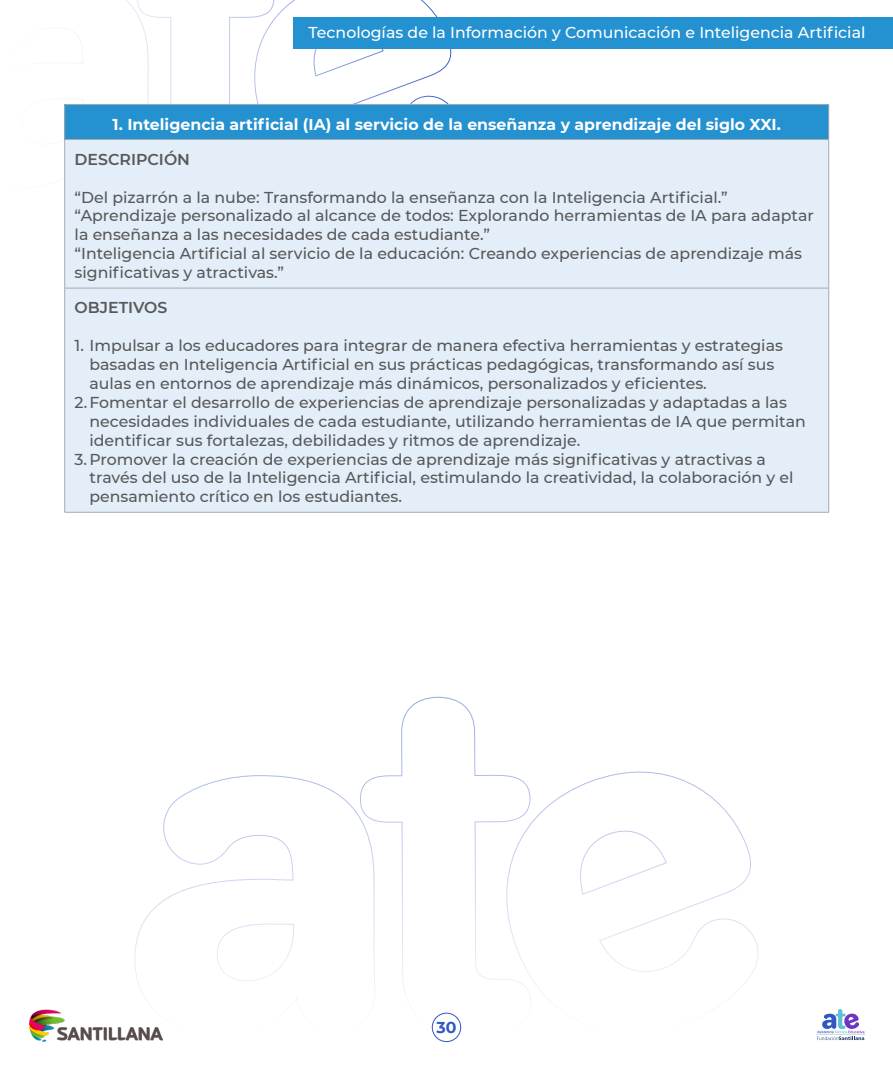
<style>
.page{position:relative;width:893px;height:1067px;background:#fff}
.page>*{position:absolute;margin:0;border:0;box-sizing:border-box;transform-origin:0 0}
.t1{font:500 15.75px/18.9px "Montserrat";color:#57585a}
.t2{font:700 15.75px "Montserrat";color:#fff}
.t3{font:500 15.75px "Montserrat";color:#fff}
.t4{font:600 15.75px "Montserrat";color:#57585a}
.t5{font:700 15.75px "Montserrat";color:#3057c2}
</style>
<div class="page">
<svg style="left:134px;top:775px;width:226px;height:226px"></svg>
<svg style="left:531px;top:771px;width:228px;height:229px"></svg>
<svg style="left:360px;top:696px;width:171px;height:342px"></svg>
<svg style="left:274px;top:0;width:178px;height:104px"></svg>
<svg style="left:74px;top:0;width:200px;height:104px"></svg>
<svg style="left:816px;top:1009px;width:49px;height:31px"></svg>
<img style="left:30px;top:1009px;width:133px;height:33px">
<div style="left:432px;top:1012px;width:29px;height:30px;border:1px solid #3057c2;border-radius:50%"></div>
<div style="left:294px;top:17px;width:599px;height:32px;background:#2491d0"></div>
<div style="left:65px;top:104px;width:764px;height:35px;background:#2491d0"></div>
<div style="left:65px;top:140px;width:763px;height:372px;background:#e4eef8"></div>
<hr style="left:64px;top:104px;width:765px;height:1px;background:#a8a9ad">
<hr style="left:64px;top:105px;width:1px;height:34px;background:#a8a9ad">
<hr style="left:828px;top:105px;width:1px;height:34px;background:#a8a9ad">
<hr style="left:64px;top:139px;width:765px;height:1px;background:#a8a9ad">
<hr style="left:64px;top:140px;width:1px;height:148px;background:#a8a9ad">
<hr style="left:828px;top:140px;width:1px;height:148px;background:#a8a9ad">
<hr style="left:64px;top:288px;width:765px;height:1px;background:#a8a9ad">
<hr style="left:64px;top:288px;width:1px;height:224px;background:#a8a9ad">
<hr style="left:828px;top:288px;width:1px;height:224px;background:#a8a9ad">
<hr style="left:64px;top:512px;width:765px;height:1px;background:#a8a9ad">
<p class="t3" style="left:309px;top:21px;width:558px">Tecnologías de la Información y Comunicación e Inteligencia Artificial</p>
<p class="t2" style="left:113px;top:113px;width:670px">1. Inteligencia artificial (IA) al servicio de la enseñanza y aprendizaje del siglo XXI.</p>
<p class="t4" style="left:75px;top:148px;width:117px">DESCRIPCIÓN</p>
<p class="t1" style="left:75px;top:187px;width:741px">“Del pizarrón a la nube: Transformando la enseñanza con la Inteligencia Artificial.” “Aprendizaje personalizado al alcance de todos: Explorando herramientas de IA para adaptar la enseñanza a las necesidades de cada estudiante.”<br>“Inteligencia Artificial al servicio de la educación: Creando experiencias de aprendizaje más significativas y atractivas.”</p>
<p class="t4" style="left:75px;top:296px;width:94px">OBJETIVOS</p>
<p class="t1" style="left:90px;top:335px;width:695px;text-indent:-15px">1. Impulsar a los educadores para integrar de manera efectiva herramientas y estrategias basadas en Inteligencia Artificial en sus prácticas pedagógicas, transformando así sus aulas en entornos de aprendizaje más dinámicos, personalizados y eficientes.</p>
<p class="t1" style="left:90px;top:392px;width:718px;text-indent:-15px">2.Fomentar el desarrollo de experiencias de aprendizaje personalizadas y adaptadas a las necesidades individuales de cada estudiante, utilizando herramientas de IA que permitan identificar sus fortalezas, debilidades y ritmos de aprendizaje.</p>
<p class="t1" style="left:90px;top:449px;width:705px;text-indent:-15px">3. Promover la creación de experiencias de aprendizaje más significativas y atractivas a través del uso de la Inteligencia Artificial, estimulando la creatividad, la colaboración y el pensamiento crítico en los estudiantes.</p>
<p class="t5" style="left:436px;top:1015px;width:22px">30</p>
</div>
